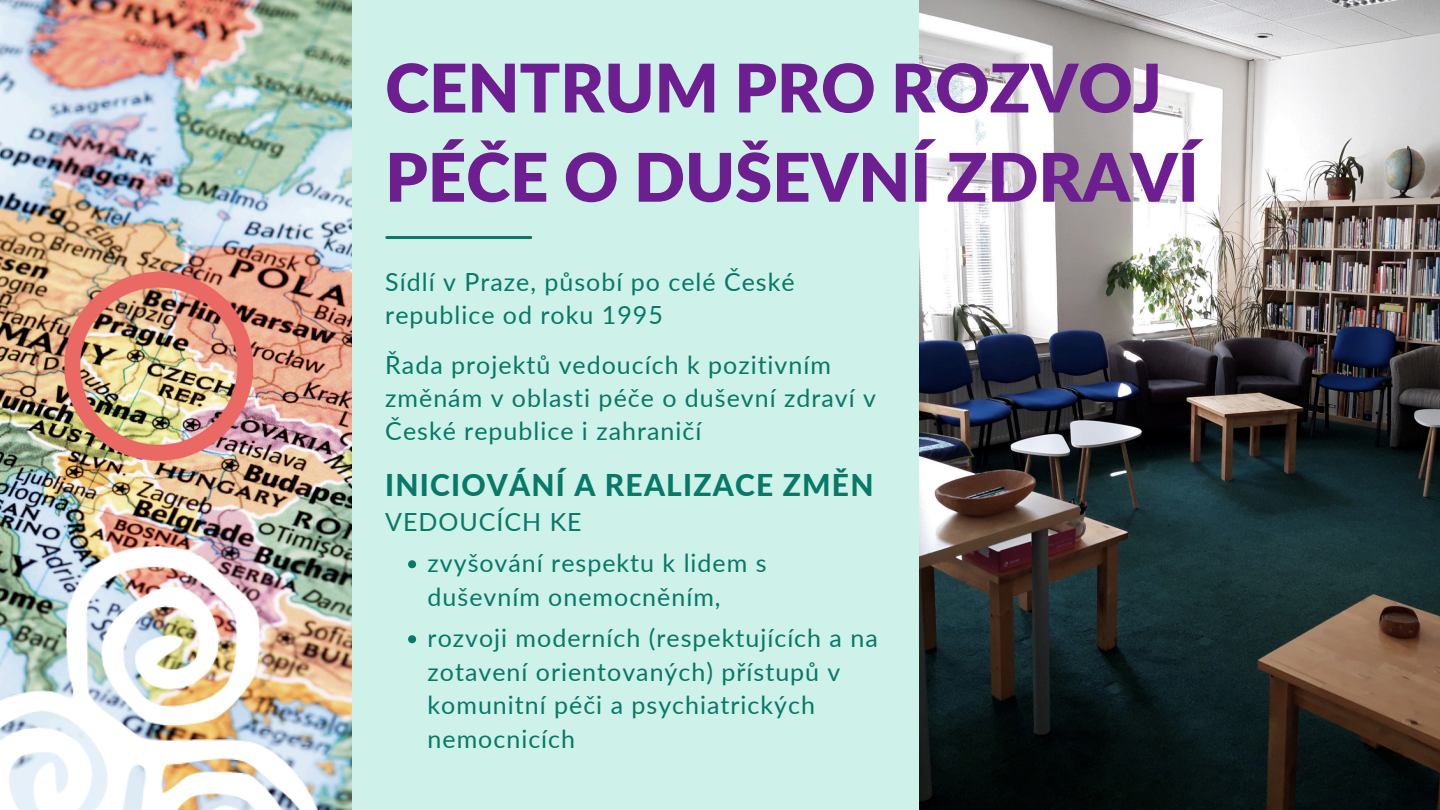
<style>
.page{position:relative;width:1440px;height:810px;background:#cef1e9}
.page>*{position:absolute;margin:0;border:0;box-sizing:border-box;transform-origin:0 0}
.t1{font:900 67px/89.2px "Lato Latin";color:#6d1e91}
.t2{font:800 30px "Lato";letter-spacing:.04em;color:#077967}
.t3{font:25px/33.5px "Lato";letter-spacing:.04em;color:#077967}
</style>
<div class="page">
<img style="left:0;top:0;width:351px;height:809px">
<img style="left:920px;top:0;width:520px;height:809px">
<hr style="left:387px;top:236px;width:144px;height:3px;background:#077967">
<svg style="left:408px;top:560px;width:8px;height:8px"></svg>
<svg style="left:408px;top:635px;width:8px;height:8px"></svg>
<img style="left:0;top:545px;width:331px;height:265px">
<p class="t1" style="left:385px;top:47px;width:815px">CENTRUM PRO ROZVOJ<br>PÉČE O DUŠEVNÍ ZDRAVÍ</p>
<h1 class="t3" style="left:385px;top:265px;width:411px;line-height:33px">Sídlí v Praze, působí po celé České republice od roku 1995</h1>
<p class="t3" style="left:385px;top:348px;width:492px;line-height:33px">Řada projektů vedoucích k pozitivním změnám v oblasti péče o duševní zdraví v<br>České republice i zahraničí</p>
<p class="t2" style="left:385px;top:466px;width:490px">INICIOVÁNÍ A REALIZACE ZMĚN</p>
<p class="t3" style="left:385px;top:504px;width:198px">VEDOUCÍCH KE</p>
<p class="t3" style="left:428px;top:546px;width:340px">zvyšování respektu k lidem s duševním onemocněním,</p>
<h2 class="t3" style="left:428px;top:621px;width:452px">rozvoji moderních (respektujících a na zotavení orientovaných) přístupů v komunitní péči a psychiatrických nemocnicích</h2>
</div>
